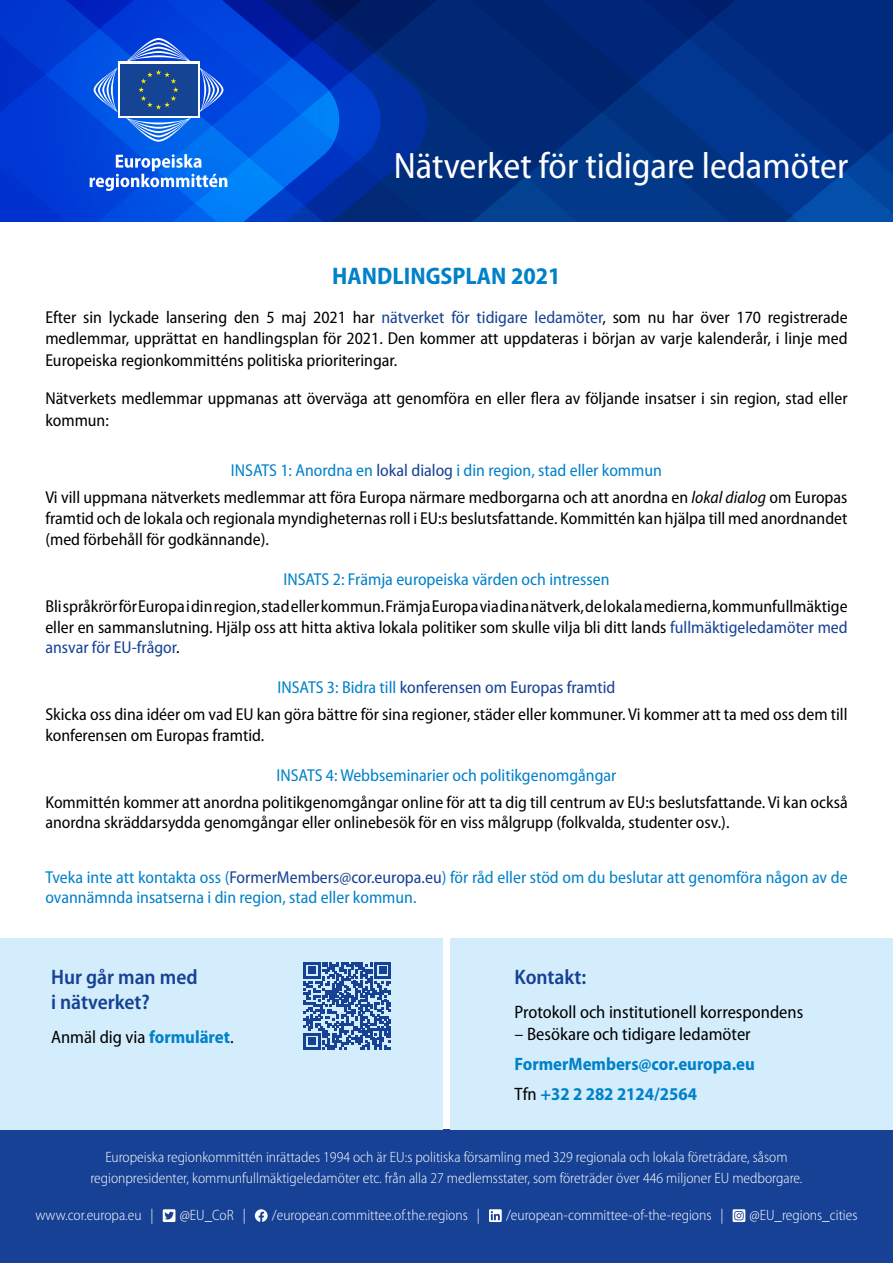
<style>
.page{position:relative;width:893px;height:1263px;background:#fff}
.page>*{position:absolute;margin:0;border:0;box-sizing:border-box;transform-origin:0 0}
.t1{font:semi-condensed 36.75px "Myriad Pro";color:#fff}
.t2{font:700 semi-condensed 24px "Myriad Pro";color:#0081c9}
.t3{font:600 semi-condensed 21px/25.2px "Myriad Pro";color:#164194}
.t4{font:semi-condensed 18px "Myriad Pro";color:#000}
.t5{font:700 semi-condensed 18px/30.2px "Myriad Pro";color:#0081c9}
.t6{font:semi-condensed 17.25px/20.7px "Myriad Pro";color:#000}
.t7{font:semi-condensed 17.25px/20.7px "Myriad Pro";color:#0081c9}
.t8{font:300 semi-condensed 15px/20.7px "Myriad Pro";color:#fff;text-align:center}
.s1{color:#164194}
.s2{color:#0081c9}
.s3{font-style:italic}
.s4{font-weight:700;color:#0081c9}
.s5{font-weight:400;color:#000}
</style>
<div class="page">
<svg style="left:427px;top:0;width:466px;height:221px;background:#003081"></svg>
<div style="left:427px;top:0;width:59px;height:132px;background:#012874"></div>
<svg style="left:0;top:0;width:427px;height:221px;background:#003fc3"></svg>
<div style="left:118px;top:62px;width:81px;height:56px;background:linear-gradient(to right,#fff,#fff)"></div>
<div style="left:120px;top:64px;width:77px;height:52px;background:#164494"></div>
<svg style="left:138px;top:70px;width:41px;height:40px"></svg>
<svg style="left:126px;top:38px;width:65px;height:24px;background:#4674e4"></svg>
<svg style="left:94px;top:68px;width:23px;height:44px"></svg>
<svg style="left:126px;top:118px;width:65px;height:24px;background:#3c85ed"></svg>
<svg style="left:200px;top:68px;width:23px;height:44px"></svg>
<svg style="left:90px;top:154px;width:137px;height:37px"></svg>
<div style="left:0;top:1129px;width:893px;height:134px;background:#164194"></div>
<svg style="left:163px;top:1209px;width:12px;height:13px"></svg>
<svg style="left:255px;top:1209px;width:13px;height:13px"></svg>
<svg style="left:489px;top:1209px;width:13px;height:13px"></svg>
<svg style="left:733px;top:1209px;width:12px;height:13px"></svg>
<div style="left:0;top:938px;width:442px;height:191px;background:#d4edfc"></div>
<div style="left:451px;top:938px;width:442px;height:191px;background:#d4edfc"></div>
<svg style="left:304px;top:962px;width:87px;height:87px"></svg>
<h1 class="t1" style="left:394px;top:146px;width:456px">Nätverket för tidigare ledamöter</h1>
<h2 class="t2" style="left:332px;top:263px;width:230px">HANDLINGSPLAN 2021</h2>
<p class="t6" style="left:45px;top:306px;width:804px;line-height:21.6px;text-align:justify">Efter sin lyckade lansering den 5 maj 2021 har <span class="s1">nätverket för tidigare ledamöter</span>, som nu har över 170 registrerade medlemmar, upprättat en handlingsplan för 2021. Den kommer att uppdateras i början av varje kalenderår, i linje med Europeiska regionkommitténs politiska prioriteringar.</p>
<p class="t6" style="left:45px;top:388px;width:804px;line-height:21.6px">Nätverkets medlemmar uppmanas att överväga att genomföra en eller flera av följande insatser i sin region, stad eller kommun:</p>
<p class="t6" style="left:45px;top:457px;width:804px;line-height:27.2px;text-align:center"><span class="s2">INSATS 1: Anordna en</span> <span class="s1">lokal dialog</span> <span class="s2">i din region, stad eller kommun<br></span>Vi vill uppmana nätverkets medlemmar att föra Europa närmare medborgarna och att anordna en <span class="s3">lokal dialog</span> om Europas</p>
<p class="t6" style="left:45px;top:508px;width:804px">framtid och de lokala och regionala myndigheternas roll i EU:s beslutsfattande. Kommittén kan hjälpa till med anordnandet (med förbehåll för godkännande).</p>
<p class="t7" style="left:283px;top:569px;width:327px">INSATS 2: Främja europeiska värden och intressen</p>
<p class="t6" style="left:45px;top:596px;width:804px;text-align:justify">Bli språkrör för Europa i din region, stad eller kommun. Främja Europa via dina nätverk, de lokala medierna, kommunfullmäktige eller en sammanslutning. Hjälp oss att hitta aktiva lokala politiker som skulle vilja bli ditt lands <span class="s1">fullmäktigeledamöter med ansvar för EU-frågor</span>.</p>
<p class="t6" style="left:45px;top:674px;width:804px;line-height:27.2px;text-align:center"><span class="s2">INSATS 3: Bidra till</span> <span class="s1">konferensen om Europas framtid<br></span>Skicka oss dina idéer om vad EU kan göra bättre för sina regioner, städer eller kommuner. Vi kommer att ta med oss dem till</p>
<p class="t6" style="left:45px;top:725px;width:221px">konferensen om Europas framtid.</p>
<p class="t7" style="left:277px;top:765px;width:341px">INSATS 4: Webbseminarier och politikgenomgångar</p>
<p class="t6" style="left:45px;top:792px;width:804px">Kommittén kommer att anordna politikgenomgångar online för att ta dig till centrum av EU:s beslutsfattande. Vi kan också anordna skräddarsydda genomgångar eller onlinebesök för en viss målgrupp (folkvalda, studenter osv.).</p>
<p class="t7" style="left:45px;top:867px;width:804px">Tveka inte att kontakta oss (<span class="s1">FormerMembers@cor.europa.eu</span>) för råd eller stöd om du beslutar att genomföra någon av de ovannämnda insatserna i din region, stad eller kommun.</p>
<p class="t3" style="left:51px;top:964px;width:148px">Hur går man med i nätverket?</p>
<p class="t4" style="left:51px;top:1027px;width:184px">Anmäl dig via <span class="s4">formuläret</span>.</p>
<p class="t3" style="left:514px;top:964px;width:73px">Kontakt:</p>
<p class="t4" style="left:514px;top:1002px;width:290px">Protokoll och institutionell korrespondens</p>
<p class="t4" style="left:514px;top:1024px;width:238px">– Besökare och tidigare ledamöter</p>
<p class="t5" style="left:514px;top:1049px;width:242px">FormerMembers@cor.europa.eu<br><span class="s5">Tfn</span> +32 2 282 2124/2564</p>
<p class="t8" style="left:90px;top:1147px;width:714px">Europeiska regionkommittén inrättades 1994 och är EU:s politiska församling med 329 regionala och lokala företrädare, såsom regionpresidenter, kommunfullmäktigeledamöter etc. från alla 27 medlemsstater, som företräder över 446 miljoner EU medborgare.</p>
<p class="t8" style="left:35px;top:1205px;width:120px">www.cor.europa.eu |</p>
<p class="t8" style="left:180px;top:1205px;width:68px">@EU_CoR |</p>
<p class="t8" style="left:272px;top:1205px;width:210px">/european.committee.of.the.regions |</p>
<p class="t8" style="left:506px;top:1205px;width:219px">/european-committee-of-the-regions |</p>
<p class="t8" style="left:750px;top:1205px;width:109px">@EU_regions_cities</p>
</div>
